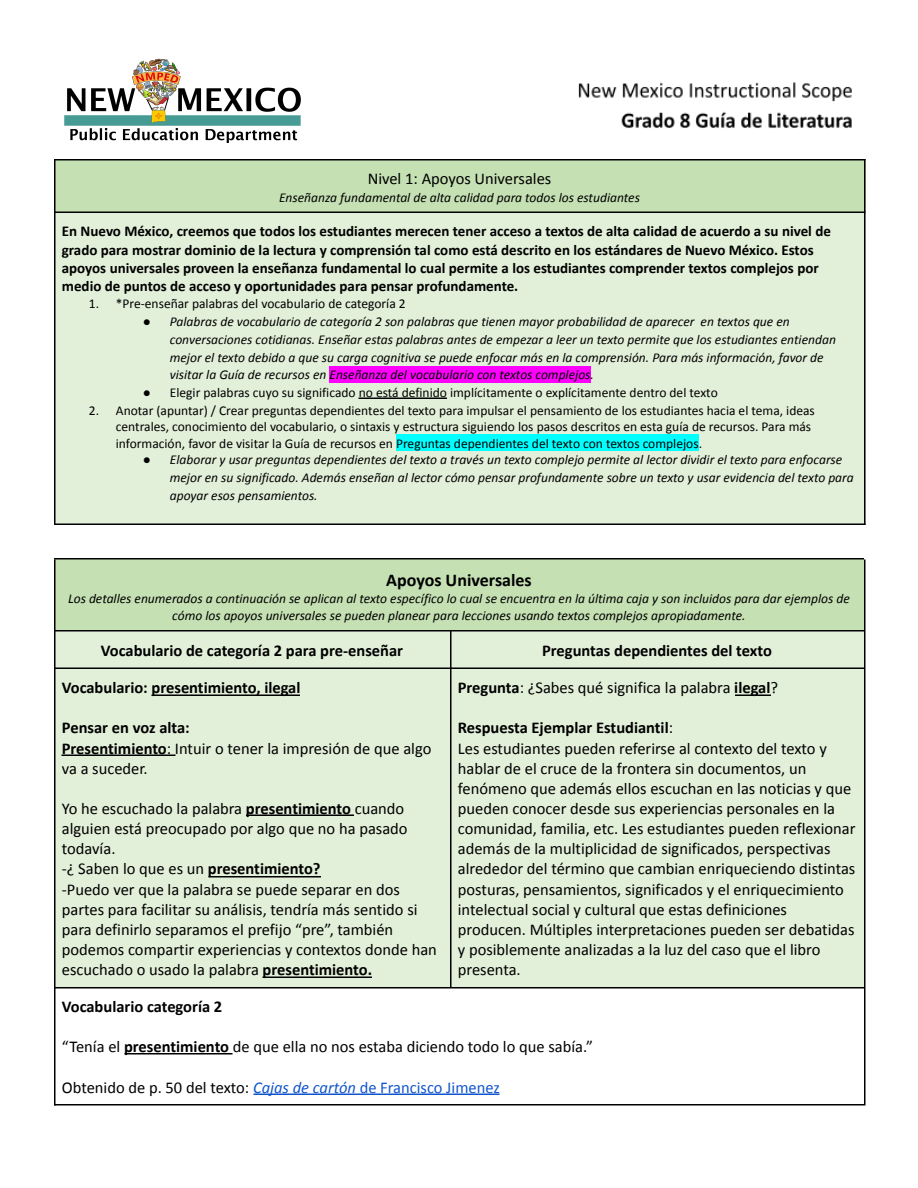
<style>
.page{position:relative;width:918px;height:1188px;background:#fff}
.page>*{position:absolute;margin:0;border:0;box-sizing:border-box;transform-origin:0 0}
.t1{font:700 18px "Calibri";color:#000}
.t2{font:16.5px/20.1px "Calibri";color:#000}
.t3{font:700 16.5px "Calibri";color:#000}
.t4{font:700 15px/18.3px "Calibri";color:#000}
.t5{font:italic 13.5px/17.9px "Calibri";color:#000}
.t6{font:13.5px/16.5px "Calibri";color:#000}
.s1{font-family:"Arial";font-style:normal}
.s2{font-family:"Arial"}
.s3{font-weight:700}
.s4{font-style:italic;color:#15c}
.s5{color:#15c}
</style>
<div class="page">
<div style="left:54px;top:159px;width:811px;height:54px;background:#c5e0b3"></div>
<div style="left:54px;top:213px;width:811px;height:312px;background:#e2efd9"></div>
<div style="left:54px;top:559px;width:810px;height:72px;background:#c5e0b3"></div>
<div style="left:54px;top:631px;width:396px;height:37px;background:#e2efd9"></div>
<div style="left:450px;top:631px;width:414px;height:37px;background:#e2efd9"></div>
<div style="left:54px;top:668px;width:396px;height:319px;background:#e2efd9"></div>
<div style="left:450px;top:668px;width:414px;height:319px;background:#e2efd9"></div>
<div style="left:330px;top:366px;width:261px;height:17px;background:#f0f"></div>
<div style="left:396px;top:435px;width:303px;height:16px;background:#0ff"></div>
<hr style="left:358px;top:397px;width:89px;height:2px;background:#000">
<hr style="left:151px;top:694px;width:149px;height:2px;background:#000">
<hr style="left:61px;top:754px;width:115px;height:2px;background:#000">
<hr style="left:246px;top:814px;width:108px;height:2px;background:#000">
<hr style="left:208px;top:876px;width:113px;height:1px;background:#000">
<hr style="left:262px;top:976px;width:110px;height:2px;background:#000">
<hr style="left:735px;top:694px;width:36px;height:2px;background:#000">
<hr style="left:125px;top:1053px;width:108px;height:1px;background:#000">
<hr style="left:253px;top:1093px;width:247px;height:2px;background:#15c">
<hr style="left:54px;top:159px;width:2px;height:366px;background:#000">
<hr style="left:864px;top:159px;width:2px;height:366px;background:#000">
<hr style="left:54px;top:159px;width:811px;height:2px;background:#000">
<hr style="left:54px;top:212px;width:811px;height:1px;background:#000">
<hr style="left:54px;top:524px;width:811px;height:1px;background:#000">
<hr style="left:54px;top:559px;width:2px;height:546px;background:#000">
<hr style="left:450px;top:630px;width:1px;height:357px;background:#000">
<hr style="left:864px;top:559px;width:2px;height:546px;background:#000">
<hr style="left:54px;top:558px;width:810px;height:1px;background:#000">
<hr style="left:54px;top:630px;width:810px;height:1px;background:#000">
<hr style="left:54px;top:667px;width:810px;height:2px;background:#000">
<hr style="left:54px;top:987px;width:810px;height:1px;background:#000">
<hr style="left:54px;top:1104px;width:810px;height:1px;background:#000">
<img style="left:64px;top:58px;width:237px;height:85px">
<img style="left:578px;top:82px;width:274px;height:46px">
<p class="t2" style="left:368px;top:170px;width:185px">Nivel 1: Apoyos Universales</p>
<p class="t5" style="left:279px;top:189px;width:362px">Enseñanza fundamental de alta calidad para todos los estudiantes</p>
<p class="t4" style="left:62px;top:223px;width:771px">En Nuevo México, creemos que todos los estudiantes merecen tener acceso a textos de alta calidad de acuerdo a su nivel de grado para mostrar dominio de la lectura y comprensión tal como está descrito en los estándares de Nuevo México. Estos apoyos universales proveen la enseñanza fundamental lo cual permite a los estudiantes comprender textos complejos por medio de puntos de acceso y oportunidades para pensar profundamente.</p>
<p class="t6" style="left:89px;top:297px;width:318px">1. *Pre-enseñar palabras del vocabulario de categoría 2</p>
<p class="t5" style="left:170px;top:314px;width:668px;text-indent:-27px"><span class="s1">●</span> Palabras de vocabulario de categoría 2 son palabras que tienen mayor probabilidad de aparecer en textos que en conversaciones cotidianas. Enseñar estas palabras antes de empezar a leer un texto permite que los estudiantes entiendan mejor el texto debido a que su carga cognitiva se puede enfocar más en la comprensión. Para más información, favor de visitar la Guía de recursos en Enseñanza del vocabulario con textos complejos.</p>
<p class="t6" style="left:143px;top:385px;width:576px"><span class="s2">●</span> Elegir palabras cuyo su significado no está definido implícitamente o explícitamente dentro del texto</p>
<p class="t6" style="left:116px;top:403px;width:701px;text-indent:-27px">2. Anotar (apuntar) / Crear preguntas dependientes del texto para impulsar el pensamiento de los estudiantes hacia el tema, ideas centrales, conocimiento del vocabulario, o sintaxis y estructura siguiendo los pasos descritos en esta guía de recursos. Para más información, favor de visitar la Guía de recursos en Preguntas dependientes del texto con textos complejos.</p>
<p class="t5" style="left:170px;top:452px;width:685px;text-indent:-27px"><span class="s2">●</span> Elaborar y usar preguntas dependientes del texto a través un texto complejo permite al lector dividir el texto para enfocarse mejor en su significado. Además enseñan al lector cómo pensar profundamente sobre un texto y usar evidencia del texto para apoyar esos pensamientos.</p>
<p class="t1" style="left:386px;top:572px;width:147px">Apoyos Universales</p>
<p class="t5" style="left:68px;top:592px;width:783px;line-height:16.5px;text-align:center">Los detalles enumerados a continuación se aplican al texto específico lo cual se encuentra en la última caja y son incluidos para dar ejemplos de cómo los apoyos universales se pueden planear para lecciones usando textos complejos apropiadamente.</p>
<p class="t3" style="left:101px;top:644px;width:304px">Vocabulario de categoría 2 para pre-enseñar</p>
<p class="t3" style="left:542px;top:644px;width:231px">Preguntas dependientes del texto</p>
<p class="t3" style="left:62px;top:681px;width:240px">Vocabulario: presentimiento, ilegal</p>
<p class="t2" style="left:62px;top:719px;width:371px"><span class="s3">Pensar en voz alta:<br>Presentimiento</span>: Intuir o tener la impresión de que algo va a suceder.</p>
<p class="t2" style="left:62px;top:800px;width:377px">Yo he escuchado la palabra <span class="s3">presentimiento</span> cuando alguien está preocupado por algo que no ha pasado todavía.<br>-¿ Saben lo que es un <span class="s3">presentimiento?<br></span>-Puedo ver que la palabra se puede separar en dos partes para facilitar su análisis, tendría más sentido si para definirlo separamos el prefijo “pre”, también podemos compartir experiencias y contextos donde han escuchado o usado la palabra <span class="s3">presentimiento.</span></p>
<p class="t2" style="left:458px;top:679px;width:322px"><span class="s3">Pregunta</span>: ¿Sabes qué significa la palabra <span class="s3">ilegal</span>?</p>
<p class="t2" style="left:458px;top:719px;width:399px"><span class="s3">Respuesta Ejemplar Estudiantil</span>:<br>Les estudiantes pueden referirse al contexto del texto y hablar de el cruce de la frontera sin documentos, un fenómeno que además ellos escuchan en las noticias y que pueden conocer desde sus experiencias personales en la comunidad, familia, etc. Les estudiantes pueden reflexionar además de la multiplicidad de significados, perspectivas alrededor del término que cambian enriqueciendo distintas posturas, pensamientos, significados y el enriquecimiento intelectual social y cultural que estas definiciones producen. Múltiples interpretaciones pueden ser debatidas y posiblemente analizadas a la luz del caso que el libro presenta.</p>
<p class="t3" style="left:62px;top:1000px;width:162px">Vocabulario categoría 2</p>
<p class="t2" style="left:62px;top:1038px;width:533px">“Tenía el <span class="s3">presentimiento</span> de que ella no nos estaba diciendo todo lo que sabía.”</p>
<p class="t2" style="left:62px;top:1079px;width:440px">Obtenido de p. 50 del texto: <span class="s4">Cajas de cartón</span> <span class="s5">de Francisco Jimenez</span></p>
</div>
